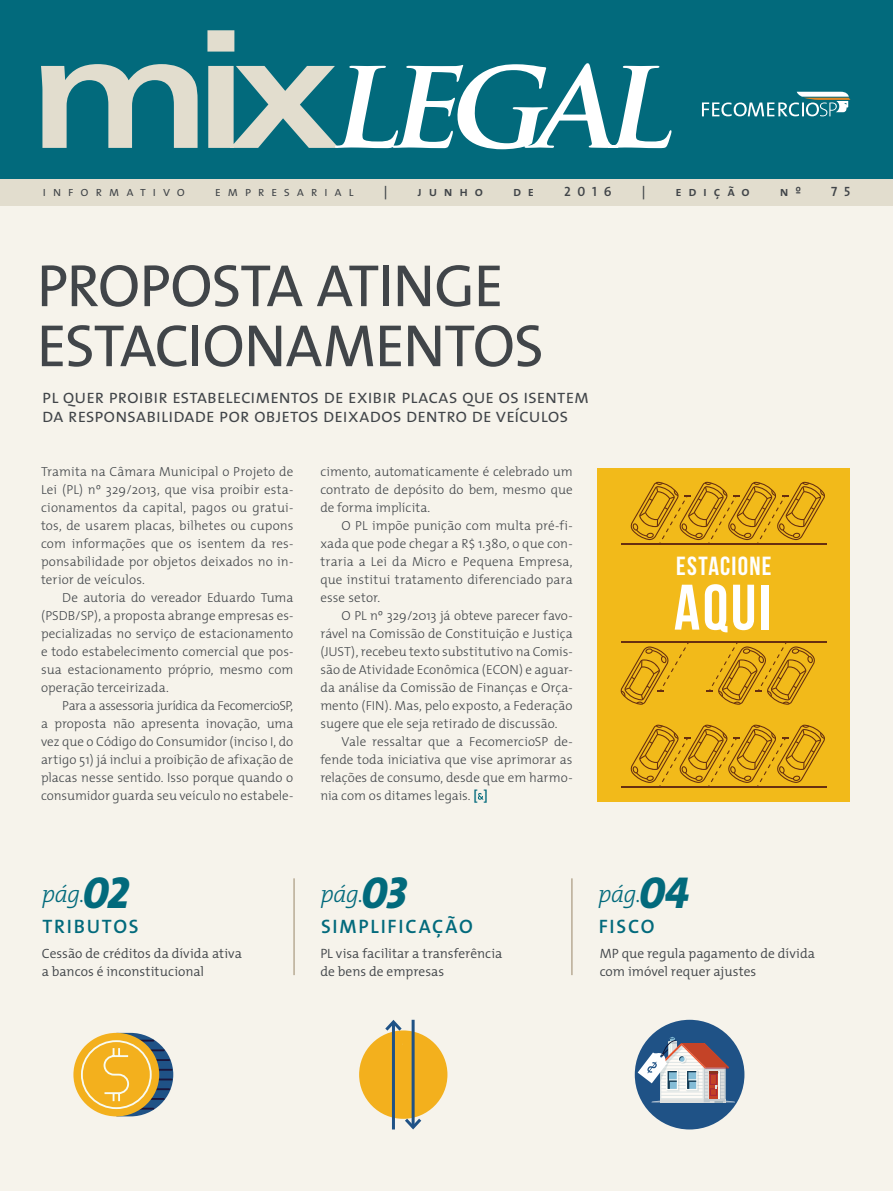
<style>
.page{position:relative;width:893px;height:1191px;background:#f6f3eb}
.page>*{position:absolute;margin:0;border:0;box-sizing:border-box;transform-origin:0 0}
.t1{font:700 64.2px "Bebas Neue";color:#fff}
.t2{font:60px/60px "The Mix";letter-spacing:-.02em;color:#414549}
.t3{font:700 26.25px "Bebas Neue";letter-spacing:.045em;color:#fff}
.t4{font:italic 300 24px "The Mix";letter-spacing:-.02em;color:#026a7c}
.t5{font:19.5px/19.5px "The Mix Semi Light Caps";letter-spacing:-.02em;color:#414549}
.t6{font:19.5px "The Mix Semi Bold Caps";letter-spacing:.09em;color:#026a7c}
.t7{font:300 13.5px/18.8px "The Mix";color:#414549}
.t8{font:13.5px "The Mix Semi Bold Caps";letter-spacing:.5em;color:#414549}
.t9{font:13.5px "The Mix Semi Light Caps";letter-spacing:.49em;color:#414549}
.paragrafo_NOVO{font:300 13.2px/18px "The Mix";color:#414549;text-align:justify}
.s1{font-weight:600;font-size:13.5px;color:#026a7c}
.s2{font-family:"The Mix Extra Bold Caps";font-weight:400;font-size:45px}
</style>
<div class="page">
<div style="left:597px;top:468px;width:253px;height:334px;background:#f2ba1a"></div>
<hr style="left:622px;top:642px;width:205px;height:1px;background:#672f10">
<svg style="left:620px;top:642px;width:69px;height:62px"></svg>
<svg style="left:706px;top:643px;width:109px;height:61px"></svg>
<hr style="left:622px;top:543px;width:205px;height:1px;background:#672f10">
<hr style="left:622px;top:786px;width:205px;height:1px;background:#672f10">
<svg style="left:630px;top:482px;width:195px;height:61px"></svg>
<svg style="left:630px;top:724px;width:195px;height:62px"></svg>
<div style="left:0;top:0;width:893px;height:180px;background:#026a7c"></div>
<div style="left:0;top:179px;width:893px;height:27px;background:#e2ddce"></div>
<hr style="left:293px;top:878px;width:2px;height:97px;background:#b8ab95">
<hr style="left:571px;top:878px;width:2px;height:97px;background:#b8ab95">
<svg style="left:41px;top:30px;width:631px;height:119px"></svg>
<svg style="left:702px;top:92px;width:148px;height:24px"></svg>
<svg style="left:478px;top:793px;width:5px;height:6px"></svg>
<div style="left:359px;top:1030px;width:88px;height:88px;background:#f3b01d;border-radius:50%"></div>
<hr style="left:392px;top:1022px;width:3px;height:107px;background:#1f5286">
<svg style="left:385px;top:1020px;width:20px;height:13px"></svg>
<hr style="left:412px;top:1019px;width:3px;height:108px;background:#1f5286">
<svg style="left:402px;top:1115px;width:20px;height:15px"></svg>
<div style="left:73px;top:1032px;width:86px;height:84px;background:#f3b01d;border-radius:50%"></div>
<svg style="left:80px;top:1032px;width:93px;height:84px"></svg>
<div style="left:635px;top:1019px;width:109px;height:110px;background:#1f5286;border-radius:50%"></div>
<svg style="left:638px;top:1036px;width:97px;height:67px"></svg>
<p class="t9" style="left:43px;top:180px;width:144px">informativo</p>
<p class="t9" style="left:215px;top:180px;width:141px">empresarial</p>
<p class="t8" style="left:384px;top:180px;width:5px">|</p>
<p class="t8" style="left:418px;top:180px;width:67px">junho</p>
<p class="t8" style="left:513px;top:180px;width:23px">d e</p>
<p class="t8" style="left:564px;top:180px;width:49px">2016</p>
<p class="t8" style="left:642px;top:180px;width:5px">|</p>
<p class="t8" style="left:675px;top:180px;width:76px">edição</p>
<p class="t8" style="left:780px;top:180px;width:23px">n º</p>
<p class="t8" style="left:831px;top:180px;width:21px">7 5</p>
<p class="t2" style="left:37px;top:254px;width:509px">PROPOSTA ATINGE<br>ESTACIONAMENTOS</p>
<p class="t5" style="left:42px;top:386px;width:549px">pl quer proibir estabelecimentos de exibir placas que os isentem da responsabilidade por objetos deixados dentro de veículos</p>
<p class="paragrafo_NOVO" style="left:41px;top:462px;width:254px">Tramita na Câmara Municipal o Projeto de Lei (PL) nº 329/2013, que visa proibir esta&shy;cionamentos da capital, pagos ou gratui&shy;tos, de usarem placas, bilhetes ou cupons com informações que os isentem da res&shy;ponsabilidade por objetos deixados no in&shy;terior de veículos.</p>
<p class="paragrafo_NOVO" style="left:41px;top:588px;width:254px;text-indent:21px">De autoria do vereador Eduardo Tuma (PSDB/SP), a proposta abrange empresas es&shy;pecializadas no serviço de estacionamento e todo estabelecimento comercial que pos&shy;sua estacionamento próprio, mesmo com operação terceirizada.</p>
<p class="paragrafo_NOVO" style="left:41px;top:696px;width:254px;text-indent:21px">Para a assessoria jurídica da FecomercioSP, a proposta não apresenta inovação, uma vez que o Código do Consumidor (inciso I, do artigo 51) já inclui a proibição de afixação de placas nesse sentido. Isso porque quando o consumidor guarda seu veículo no estabele-</p>
<p class="paragrafo_NOVO" style="left:320px;top:462px;width:254px">cimento, automaticamente é celebrado um contrato de depósito do bem, mesmo que de forma implícita.</p>
<p class="paragrafo_NOVO" style="left:320px;top:516px;width:254px;text-indent:21px">O PL impõe punição com multa pré-fi&shy;xada que pode chegar a R$ 1.380, o que con&shy;traria a Lei da Micro e Pequena Empresa, que institui tratamento diferenciado para esse setor.</p>
<p class="paragrafo_NOVO" style="left:320px;top:606px;width:254px;text-indent:21px">O PL nº 329/2013 já obteve parecer favo&shy;rável na Comissão de Constituição e Justiça (JUST), recebeu texto substitutivo na Comis&shy;são de Atividade Econômica (ECON) e aguar&shy;da análise da Comissão de Finanças e Orça&shy;mento (FIN). Mas, pelo exposto, a Federação sugere que ele seja retirado de discussão.</p>
<p class="paragrafo_NOVO" style="left:320px;top:732px;width:254px;text-indent:21px">Vale ressaltar que a FecomercioSP de&shy;fende toda iniciativa que vise aprimorar as relações de consumo, desde que em harmo&shy;nia com os ditames legais. <span class="s1">[ ]</span></p>
<p class="t3" style="left:676px;top:551px;width:97px">ESTACIONE</p>
<p class="t1" style="left:674px;top:572px;width:98px">AQUI</p>
<p class="t4" style="left:42px;top:874px;width:89px">pág.<span class="s2">02</span></p>
<p class="t4" style="left:320px;top:874px;width:88px">pág.<span class="s2">03</span></p>
<p class="t4" style="left:598px;top:874px;width:92px">pág.<span class="s2">04</span></p>
<p class="t6" style="left:43px;top:909px;width:98px">TRIBUTOS</p>
<p class="t6" style="left:321px;top:909px;width:153px">SIMPLIFICAÇÃO</p>
<p class="t6" style="left:599px;top:909px;width:57px">FISCO</p>
<p class="t7" style="left:42px;top:943px;width:202px">Cessão de créditos da dívida ativa a bancos é inconstitucional</p>
<p class="t7" style="left:320px;top:943px;width:183px">PL visa facilitar a transferência de bens de empresas</p>
<p class="t7" style="left:600px;top:943px;width:217px">MP que regula pagamento de dívida com imóvel requer ajustes</p>
</div>
